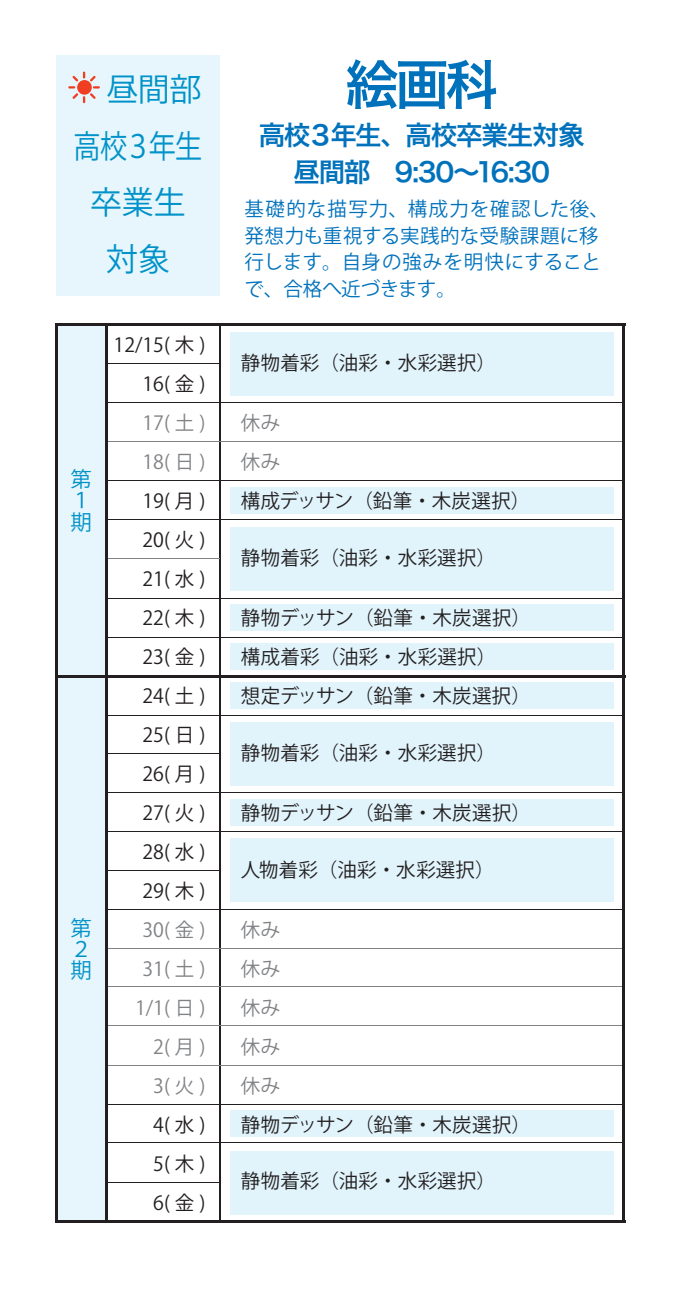
<style>
.page{position:relative;width:681px;height:1290px;background:#fff}
.page>*{position:absolute;margin:0;border:0;box-sizing:border-box;transform-origin:0 0}
.t1{font:53.25px "Hira Kaku Pro W6";color:#0072bc}
.t2{font:32px/56.8px "Koz Go Pro";letter-spacing:-.015em;color:#0092c8;text-align:center}
.t3{font:26.5px/37.2px "Hira Kaku Pro W6";letter-spacing:-.05em;color:#0072bc;text-align:center}
.t4{font:21.25px/21.2px "Koz Go Pro";color:#0092c8}
.t5{font:19.5px/39px "Koz Go Pro";letter-spacing:.005em;color:#231f20;text-align:justify}
.t6{font:19.5px/26.5px "Koz Go Pro";letter-spacing:.02em;color:#0072bc}
.t7{font:19.5px/39px "Koz Go Pro";letter-spacing:.015em;color:#808285}
</style>
<div class="page">
<div style="left:56px;top:55px;width:163px;height:241px;background:#e6f6fc"></div>
<div style="left:56px;top:324px;width:50px;height:898px;background:#e6f6fc"></div>
<div style="left:230px;top:1151px;width:383px;height:64px;background:#e1f4fc"></div>
<div style="left:230px;top:838px;width:383px;height:64px;background:#e1f4fc"></div>
<div style="left:230px;top:527px;width:383px;height:64px;background:#e1f4fc"></div>
<div style="left:230px;top:722px;width:383px;height:64px;background:#e1f4fc"></div>
<div style="left:230px;top:332px;width:383px;height:63px;background:#e1f4fc"></div>
<div style="left:230px;top:1110px;width:383px;height:27px;background:#e1f4fc"></div>
<div style="left:230px;top:487px;width:383px;height:26px;background:#e1f4fc"></div>
<div style="left:230px;top:604px;width:383px;height:27px;background:#e1f4fc"></div>
<div style="left:230px;top:643px;width:383px;height:27px;background:#e1f4fc"></div>
<div style="left:230px;top:682px;width:383px;height:27px;background:#e1f4fc"></div>
<div style="left:230px;top:799px;width:383px;height:27px;background:#e1f4fc"></div>
<hr style="left:106px;top:363px;width:114px;height:1px;background:#231f20">
<hr style="left:55px;top:323px;width:570px;height:3px;background:#231f20">
<hr style="left:55px;top:675px;width:52px;height:3px;background:#231f20">
<hr style="left:218px;top:324px;width:2px;height:897px;background:#231f20">
<hr style="left:55px;top:323px;width:3px;height:899px;background:#231f20">
<hr style="left:55px;top:1220px;width:570px;height:3px;background:#231f20">
<hr style="left:106px;top:402px;width:518px;height:1px;background:#231f20">
<hr style="left:106px;top:441px;width:518px;height:1px;background:#808285">
<hr style="left:106px;top:480px;width:518px;height:1px;background:#231f20">
<hr style="left:106px;top:519px;width:517px;height:1px;background:#231f20">
<hr style="left:106px;top:558px;width:114px;height:1px;background:#808285">
<hr style="left:106px;top:598px;width:518px;height:1px;background:#231f20">
<hr style="left:106px;top:637px;width:518px;height:1px;background:#231f20">
<hr style="left:105px;top:675px;width:520px;height:3px;background:#231f20">
<hr style="left:106px;top:715px;width:518px;height:1px;background:#231f20">
<hr style="left:106px;top:753px;width:114px;height:1px;background:#231f20">
<hr style="left:106px;top:792px;width:518px;height:1px;background:#231f20">
<hr style="left:106px;top:831px;width:518px;height:1px;background:#231f20">
<hr style="left:106px;top:870px;width:114px;height:1px;background:#231f20">
<hr style="left:106px;top:909px;width:518px;height:1px;background:#231f20">
<hr style="left:106px;top:947px;width:518px;height:1px;background:#808285">
<hr style="left:106px;top:986px;width:518px;height:1px;background:#808285">
<hr style="left:106px;top:1025px;width:518px;height:1px;background:#808285">
<hr style="left:106px;top:1064px;width:518px;height:1px;background:#808285">
<hr style="left:106px;top:1104px;width:518px;height:1px;background:#231f20">
<hr style="left:106px;top:1142px;width:518px;height:1px;background:#231f20">
<hr style="left:106px;top:1182px;width:114px;height:1px;background:#231f20">
<svg style="left:68px;top:72px;width:32px;height:31px"></svg>
<hr style="left:105px;top:323px;width:2px;height:899px;background:#231f20">
<hr style="left:622px;top:323px;width:3px;height:899px;background:#231f20">
<h2 class="t2" style="left:74px;top:62px;width:130px">　昼間部高校３年生卒業生対象</h2>
<p class="t4" style="left:71px;top:469px;width:22px">第<br>１期</p>
<p class="t4" style="left:71px;top:918px;width:22px">第<br>２期</p>
<p class="t5" style="left:113px;top:326px;width:93px;text-align:right">12/15( 木 )<br>16( 金 )</p>
<p class="t7" style="left:142px;top:404px;width:64px">17( 土 )<br>18( 日 )</p>
<p class="t5" style="left:142px;top:482px;width:64px">19( 月 )<br>20( 火 )<br>21( 水 )<br>22( 木 )<br>23( 金 )<br>24( 土 )<br>25( 日 )<br>26( 月 )<br>27( 火 )<br>28( 水 )<br>29( 木 )</p>
<p class="t7" style="left:135px;top:910px;width:72px;text-align:right">30( 金 )<br>31( 土 )<br>1/1( 日 )<br>2(月)<br>3(火)</p>
<p class="t5" style="left:153px;top:1105px;width:54px">4(水)<br>5(木)<br>6(金)</p>
<h1 class="t1" style="left:345px;top:36px;width:154px">絵画科</h1>
<h3 class="t3" style="left:258px;top:115px;width:327px">高校３年生、高校卒業生対象昼間部　9:30～16:30</h3>
<p class="t6" style="left:244px;top:196px;width:366px">基礎的な描写力、構成力を確認した後、発想力も重視する実践的な受験課題に移行します。自身の強みを明快にすることで、合格へ近づきます。</p>
<p class="t5" style="left:241px;top:344px;width:257px">静物着彩（油彩・水彩選択）</p>
<p class="t7" style="left:241px;top:404px;width:41px">休み休み</p>
<p class="t5" style="left:241px;top:482px;width:291px">構成デッサン（鉛筆・木炭選択）</p>
<p class="t5" style="left:241px;top:538px;width:257px">静物着彩（油彩・水彩選択）</p>
<p class="t5" style="left:241px;top:599px;width:291px;text-align:left">静物デッサン（鉛筆・木炭選択）構成着彩（油彩・水彩選択）<br>想定デッサン（鉛筆・木炭選択）</p>
<p class="t5" style="left:241px;top:733px;width:257px">静物着彩（油彩・水彩選択）</p>
<p class="t5" style="left:241px;top:794px;width:291px">静物デッサン（鉛筆・木炭選択）</p>
<p class="t5" style="left:241px;top:850px;width:255px">人物着彩（油彩・水彩選択）</p>
<p class="t7" style="left:241px;top:911px;width:41px;text-align:justify">休み休み休み休み休み</p>
<p class="t5" style="left:241px;top:1105px;width:291px">静物デッサン（鉛筆・木炭選択）</p>
<p class="t5" style="left:241px;top:1162px;width:257px">静物着彩（油彩・水彩選択）</p>
</div>
